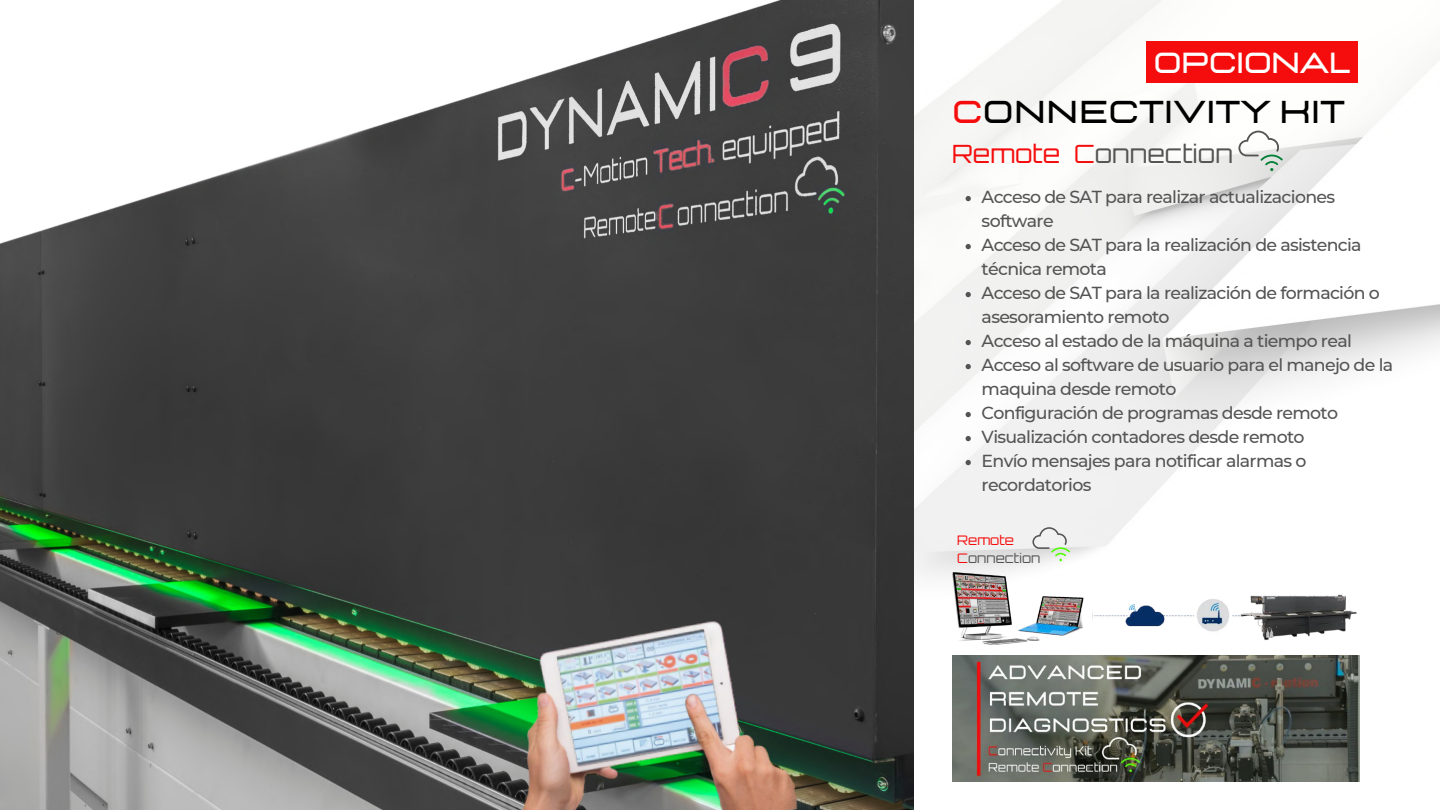
<style>
.page{position:relative;width:1440px;height:810px;background:#fff}
.page>*{position:absolute;margin:0;border:0;box-sizing:border-box;transform-origin:0 0}
.t1{font:700 31.5px "Lastica";color:#000}
.t2{font:700 28.9px "Lastica";letter-spacing:-.04em;color:#fff}
.t3{font:300 25.2px "Orbitron";color:#545454}
.t4{font:500 17.4px/24px "Montserrat";letter-spacing:-.04em;color:#545454}
.t5{font:300 13.2px/18.1px "Orbitron";color:#545454}
.s1{color:#f50c0c}
</style>
<div class="page">
<img style="left:914px;top:0;width:526px;height:782px">
<svg style="left:966px;top:196px;width:5px;height:5px"></svg>
<svg style="left:966px;top:244px;width:5px;height:5px"></svg>
<svg style="left:966px;top:292px;width:5px;height:5px"></svg>
<svg style="left:966px;top:340px;width:5px;height:5px"></svg>
<svg style="left:966px;top:364px;width:5px;height:5px"></svg>
<svg style="left:966px;top:412px;width:5px;height:5px"></svg>
<svg style="left:966px;top:436px;width:5px;height:5px"></svg>
<svg style="left:966px;top:460px;width:5px;height:5px"></svg>
<img style="left:0;top:0;width:914px;height:810px">
<img style="left:434px;top:611px;width:365px;height:199px">
<img style="left:952px;top:656px;width:407px;height:126px">
<svg style="left:1238px;top:131px;width:45px;height:40px"></svg>
<svg style="left:1032px;top:527px;width:38px;height:34px"></svg>
<img style="left:1093px;top:596px;width:146px;height:46px">
<img style="left:1239px;top:589px;width:120px;height:53px">
<img style="left:1042px;top:597px;width:41px;height:39px">
<img style="left:952px;top:572px;width:90px;height:72px">
<div style="left:1147px;top:41px;width:211px;height:41px;background:#f50c0c"></div>
<h2 class="t2" style="left:1154px;top:49px;width:199px">OPCIONAL</h2>
<h1 class="t1" style="left:952px;top:96px;width:394px"><span class="s1">C</span>ONNECTIVITY KIT</h1>
<h3 class="t3" style="left:952px;top:144px;width:282px"><span class="s1">Remote C</span>onnection</h3>
<p class="t4" style="left:982px;top:185px;width:413px">Acceso de SAT para realizar actualizaciones software<br>Acceso de SAT para la realización de asistencia técnica remota<br>Acceso de SAT para la realización de formación o asesoramiento remoto<br>Acceso al estado de la máquina a tiempo real Acceso al software de usuario para el manejo de la maquina desde remoto<br>Configuración de programas desde remoto Visualización contadores desde remoto<br>Envío mensajes para notificar alarmas o recordatorios</p>
<p class="t5" style="left:957px;top:533px;width:85px"><span class="s1">Remote<br>C</span>onnection</p>
</div>
